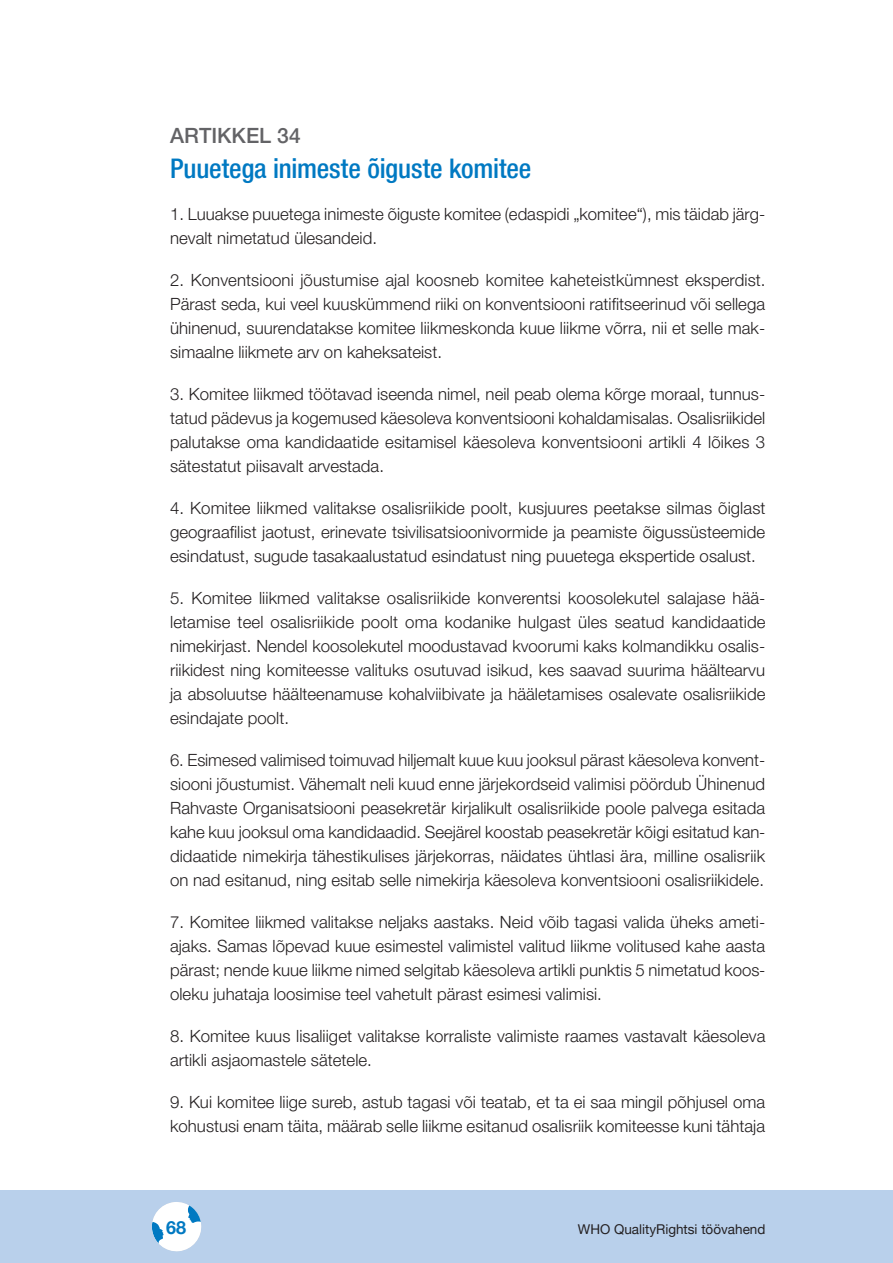
<style>
.page{position:relative;width:893px;height:1263px;background:#fff}
.page>*{position:absolute;margin:0;border:0;box-sizing:border-box;transform-origin:0 0}
.Head2{font:500 condensed 27px "Helvetica Neue LT Pro";letter-spacing:-.005em;color:#0079c2}
.Head2-article-ann3{font:500 21px "Helvetica Neue LT Pro";letter-spacing:.005em;color:#636366}
.t1{font:700 18px "Helvetica Neue LT Pro";color:#0079c2}
.Body{font:300 16.8px/24px "Helvetica Neue LT Pro";color:#231f20;text-align:justify}
.t2{font:13.5px "Helvetica Neue LT Pro";color:#231f20}
</style>
<div class="page">
<div style="left:0;top:1190px;width:893px;height:73px;background:#b9d0eb"></div>
<svg style="left:152px;top:1202px;width:50px;height:50px"></svg>
<p class="Head2-article-ann3" style="left:170px;top:123px;width:132px">ARTIKKEL 34</p>
<p class="Head2" style="left:170px;top:152px;width:363px">Puuetega inimeste õiguste komitee</p>
<p class="Body" style="left:170px;top:201px;width:597px">1. Luuakse puuetega inimeste õiguste komitee (edaspidi „komitee“), mis täidab järg&shy;nevalt nimetatud ülesandeid.</p>
<p class="Body" style="left:170px;top:267px;width:597px">2. Konventsiooni jõustumise ajal koosneb komitee kaheteistkümnest eksperdist.<br>Pärast seda, kui veel kuuskümmend riiki on konventsiooni ratifitseerinud või sellega ühinenud, suurendatakse komitee liikmeskonda kuue liikme võrra, nii et selle mak&shy;simaalne liikmete arv on kaheksateist.</p>
<p class="Body" style="left:170px;top:381px;width:597px">3. Komitee liikmed töötavad iseenda nimel, neil peab olema kõrge moraal, tunnus&shy;tatud pädevus ja kogemused käesoleva konventsiooni kohaldamisalas. Osalisriikidel palutakse oma kandidaatide esitamisel käesoleva konventsiooni artikli 4 lõikes 3 sätestatut piisavalt arvestada.</p>
<p class="Body" style="left:170px;top:495px;width:597px">4. Komitee liikmed valitakse osalisriikide poolt, kusjuures peetakse silmas õiglast geograafilist jaotust, erinevate tsivilisatsioonivormide ja peamiste õigussüsteemide esindatust, sugude tasakaalustatud esindatust ning puuetega ekspertide osalust.</p>
<p class="Body" style="left:170px;top:585px;width:597px">5. Komitee liikmed valitakse osalisriikide konverentsi koosolekutel salajase hää&shy;letamise teel osalisriikide poolt oma kodanike hulgast üles seatud kandidaatide nimekirjast. Nendel koosolekutel moodustavad kvoorumi kaks kolmandikku osalis&shy;riikidest ning komiteesse valituks osutuvad isikud, kes saavad suurima häältearvu ja absoluutse häälteenamuse kohalviibivate ja hääletamises osalevate osalisriikide esindajate poolt.</p>
<p class="Body" style="left:170px;top:747px;width:597px">6. Esimesed valimised toimuvad hiljemalt kuue kuu jooksul pärast käesoleva konvent&shy;siooni jõustumist. Vähemalt neli kuud enne järjekordseid valimisi pöördub Ühinenud Rahvaste Organisatsiooni peasekretär kirjalikult osalisriikide poole palvega esitada kahe kuu jooksul oma kandidaadid. Seejärel koostab peasekretär kõigi esitatud kan&shy;didaatide nimekirja tähestikulises järjekorras, näidates ühtlasi ära, milline osalisriik on nad esitanud, ning esitab selle nimekirja käesoleva konventsiooni osalisriikidele.</p>
<p class="Body" style="left:170px;top:909px;width:597px">7. Komitee liikmed valitakse neljaks aastaks. Neid võib tagasi valida üheks ameti&shy;ajaks. Samas lõpevad kuue esimestel valimistel valitud liikme volitused kahe aasta pärast; nende kuue liikme nimed selgitab käesoleva artikli punktis 5 nimetatud koos&shy;oleku juhataja loosimise teel vahetult pärast esimesi valimisi.</p>
<p class="Body" style="left:170px;top:1023px;width:597px">8. Komitee kuus lisaliiget valitakse korraliste valimiste raames vastavalt käesoleva artikli asjaomastele sätetele.</p>
<p class="Body" style="left:170px;top:1089px;width:596px">9. Kui komitee liige sureb, astub tagasi või teatab, et ta ei saa mingil põhjusel oma kohustusi enam täita, määrab selle liikme esitanud osalisriik komiteesse kuni tähtaja</p>
<p class="t1" style="left:166px;top:1216px;width:22px">68</p>
<p class="t2" style="left:578px;top:1221px;width:189px">WHO QualityRightsi töövahend</p>
</div>
